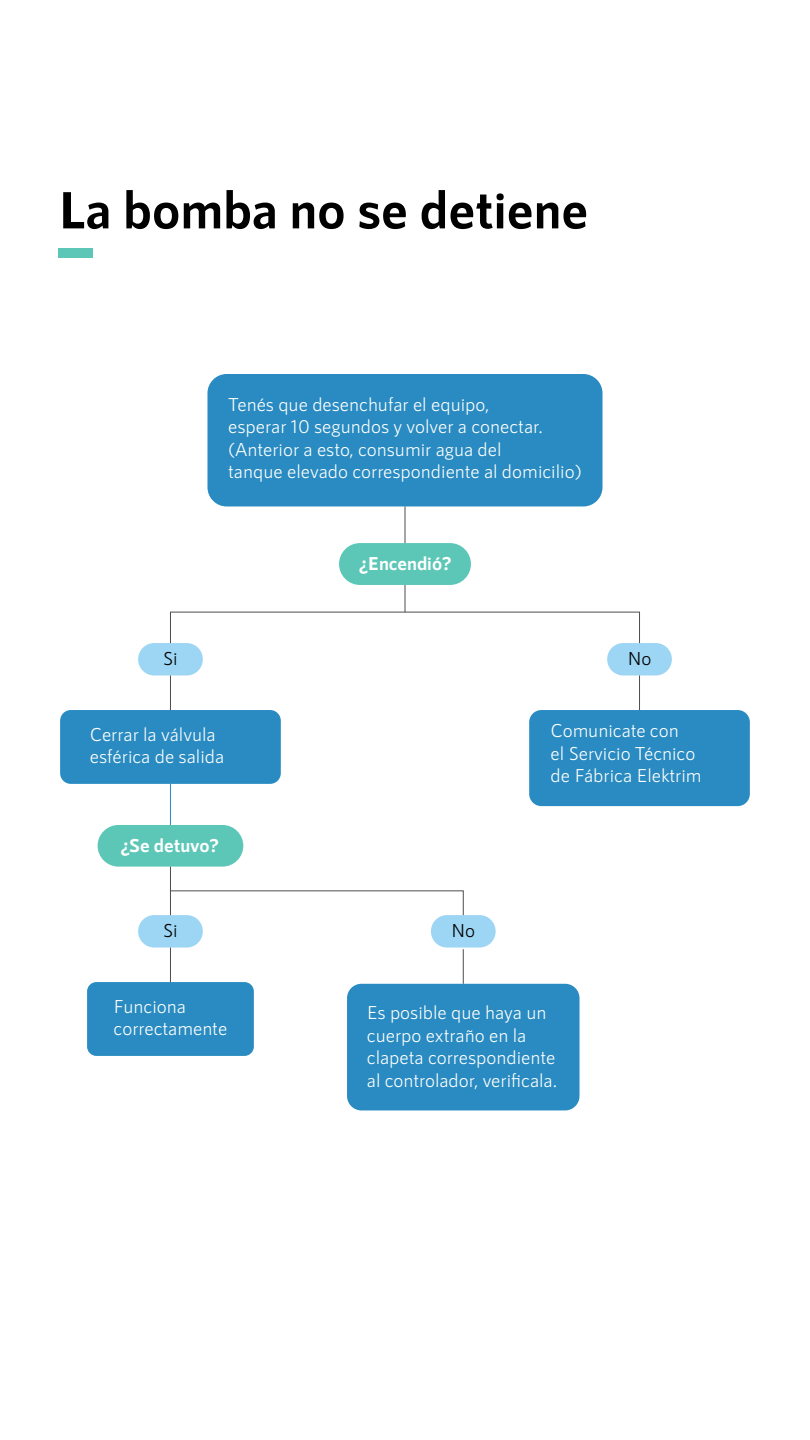
<style>
.page{position:relative;width:810px;height:1440px;background:#fff}
.page>*{position:absolute;margin:0;border:0;box-sizing:border-box;transform-origin:0 0}
.t1{font:700 52.5px "RNS Sanz";color:#000}
.t2{font:18.75px/22.5px "RNS Sanz";color:#fff}
.t3{font:700 18.75px "RNS Sanz";color:#fff}
.t4{font:18.75px "RNS Sanz";letter-spacing:-.01em;color:#000}
</style>
<div class="page">
<div style="left:207px;top:374px;width:396px;height:132px;background:#298bc1;border-radius:19px"></div>
<div style="left:529px;top:710px;width:221px;height:96px;background:#298bc1;border-radius:12px"></div>
<div style="left:347px;top:984px;width:233px;height:126px;background:#298bc1;border-radius:14px"></div>
<div style="left:60px;top:710px;width:221px;height:74px;background:#298bc1;border-radius:11px"></div>
<div style="left:87px;top:982px;width:167px;height:74px;background:#298bc1;border-radius:9px"></div>
<div style="left:607px;top:643px;width:65px;height:32px;background:#9dd5f4;border-radius:16px"></div>
<div style="left:431px;top:915px;width:65px;height:33px;background:#9dd5f4;border-radius:16px"></div>
<div style="left:138px;top:643px;width:65px;height:32px;background:#9dd5f4;border-radius:16px"></div>
<div style="left:138px;top:915px;width:65px;height:33px;background:#9dd5f4;border-radius:16px"></div>
<div style="left:339px;top:543px;width:132px;height:42px;background:#5dc7b7;border-radius:21px"></div>
<div style="left:98px;top:825px;width:145px;height:42px;background:#5dc7b7;border-radius:21px"></div>
<svg style="left:405px;top:585px;width:1px;height:27px"></svg>
<hr style="left:405px;top:506px;width:1px;height:37px;background:#4d4d4d">
<hr style="left:639px;top:675px;width:1px;height:35px;background:#4d4d4d">
<hr style="left:463px;top:949px;width:1px;height:35px;background:#4d4d4d">
<hr style="left:170px;top:675px;width:1px;height:35px;background:#4d4d4d">
<hr style="left:170px;top:948px;width:1px;height:34px;background:#4d4d4d">
<hr style="left:170px;top:867px;width:1px;height:48px;background:#4d4d4d">
<svg style="left:171px;top:891px;width:292px;height:24px"></svg>
<div style="left:58px;top:248px;width:34px;height:9px;background:#5dc7b7"></div>
<h1 class="t1" style="left:58px;top:180px;width:532px">La bomba no se detiene</h1>
<p class="t2" style="left:228px;top:393px;width:355px">Tenés que desenchufar el equipo,<br>esperar 10 segundos y volver a conectar. (Anterior a esto, consumir agua del<br>tanque elevado correspondiente al domicilio)</p>
<p class="t3" style="left:359px;top:553px;width:94px">¿Encendió?</p>
<p class="t4" style="left:163px;top:648px;width:16px">Si</p>
<p class="t4" style="left:628px;top:648px;width:26px">No</p>
<p class="t2" style="left:90px;top:723px;width:136px">Cerrar la válvula esférica de salida</p>
<p class="t2" style="left:551px;top:719px;width:153px">Comunicate con<br>el Servicio Técnico de Fábrica Elektrim</p>
<p class="t3" style="left:121px;top:834px;width:100px">¿Se detuvo?</p>
<p class="t4" style="left:163px;top:920px;width:16px">Si</p>
<p class="t4" style="left:451px;top:920px;width:26px">No</p>
<p class="t2" style="left:114px;top:995px;width:115px">Funciona correctamente</p>
<p class="t2" style="left:367px;top:1001px;width:192px">Es posible que haya un cuerpo extraño en la clapeta correspondiente al controlador, verificala.</p>
</div>
